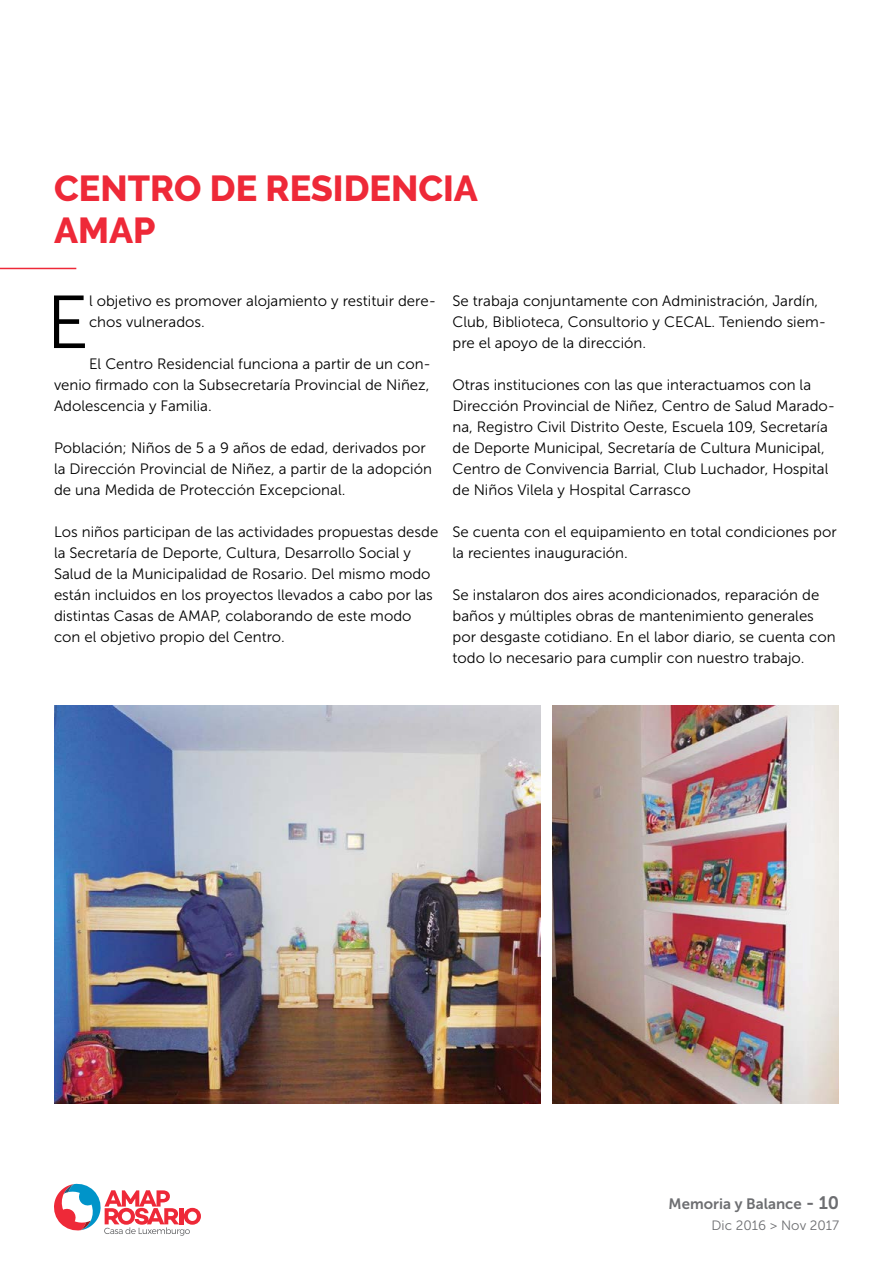
<style>
.page{position:relative;width:893px;height:1263px;background:#fff}
.page>*{position:absolute;margin:0;border:0;box-sizing:border-box;transform-origin:0 0}
.t1{font:74.7px "Museo Sans 300";color:#000}
.t2{font:800 36px/42px "Raleway";color:#ee2938}
.t3{font:15px/21px "Museo Sans 300";color:#000}
.t4{font:15px "Museo Sans 700";color:#6d6e71}
.t5{font:13.5px "Museo Sans 300";color:#6d6e71}
.s1{font-size:18px}
</style>
<div class="page">
<svg style="left:54px;top:1183px;width:147px;height:53px"></svg>
<hr style="left:0;top:268px;width:76px;height:1px;background:#ee2938">
<img style="left:54px;top:705px;width:486px;height:399px">
<img style="left:552px;top:705px;width:287px;height:399px">
<h2 class="t2" style="left:54px;top:168px;width:426px">CENTRO DE RESIDENCIA<br>AMAP</h2>
<h1 class="t1" style="left:46px;top:282px;width:44px">E</h1>
<p class="t3" style="left:89px;top:290px;width:349px">l objetivo es promover alojamiento y restituir dere&shy;chos vulnerados.</p>
<p class="t3" style="left:54px;top:353px;width:378px;text-align:justify;text-indent:35px">El Centro Residencial funciona a partir de un con&shy;venio firmado con la Subsecretaría Provincial de Niñez, Adolescencia y Familia.</p>
<p class="t3" style="left:54px;top:437px;width:379px">Población; Niños de 5 a 9 años de edad, derivados por la Dirección Provincial de Niñez, a partir de la adopción de una Medida de Protección Excepcional.</p>
<p class="t3" style="left:54px;top:521px;width:386px">Los niños participan de las actividades propuestas desde la Secretaría de Deporte, Cultura, Desarrollo Social y Salud de la Municipalidad de Rosario. Del mismo modo están incluidos en los proyectos llevados a cabo por las distintas Casas de AMAP, colaborando de este modo con el objetivo propio del Centro.</p>
<p class="t3" style="left:452px;top:290px;width:375px">Se trabaja conjuntamente con Administración, Jardín,<br>Club, Biblioteca, Consultorio y CECAL. Teniendo siem&shy;pre el apoyo de la dirección.</p>
<p class="t3" style="left:452px;top:374px;width:384px">Otras instituciones con las que interactuamos con la Dirección Provincial de Niñez, Centro de Salud Marado&shy;na, Registro Civil Distrito Oeste, Escuela 109, Secretaría de Deporte Municipal, Secretaría de Cultura Municipal, Centro de Convivencia Barrial, Club Luchador, Hospital de Niños Vilela y Hospital Carrasco</p>
<p class="t3" style="left:452px;top:521px;width:386px">Se cuenta con el equipamiento en total condiciones por la recientes inauguración.</p>
<p class="t3" style="left:452px;top:584px;width:385px">Se instalaron dos aires acondicionados, reparación de baños y múltiples obras de mantenimiento generales por desgaste cotidiano. En el labor diario, se cuenta con todo lo necesario para cumplir con nuestro trabajo.</p>
<p class="t4" style="left:668px;top:1195px;width:172px">Memoria y Balance <span class="s1">- 10</span></p>
<p class="t5" style="left:712px;top:1218px;width:129px">Dic 2016 &gt; Nov 2017</p>
</div>
